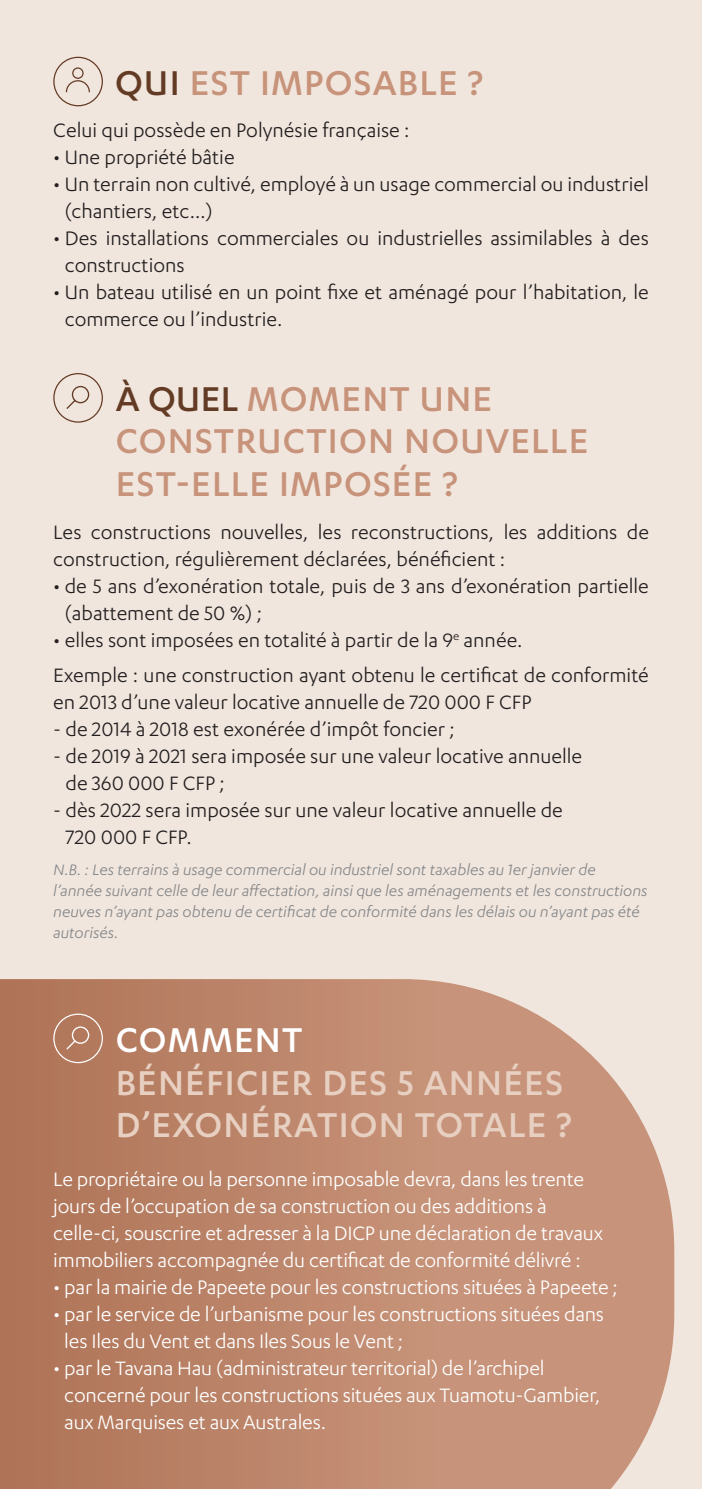
<style>
.page{position:relative;width:702px;height:1489px;background:#fff}
.page>*{position:absolute;margin:0;border:0;box-sizing:border-box;transform-origin:0 0}
.t1{font:500 40px/42.5px "Karbon";letter-spacing:.03em;color:#c7937a}
.t2{font:500 40px/42.5px "Karbon";letter-spacing:.03em;color:#e7cfc1}
.t3{font:22.5px/27px "Karbon";color:#231f20}
.t4{font:22.5px/27px "Karbon";letter-spacing:-.01em;color:#fff}
.note{font:italic 17.5px/21px "Karbon";color:#848689}
.s1{color:#633b24}
.s2{color:#fff}
</style>
<div class="page">
<div style="left:0;top:0;width:702px;height:1488px;background:#f1e6dd"></div>
<svg style="left:0;top:979px;width:674px;height:509px;background:#c18d73"></svg>
<div style="left:53px;top:57px;width:50px;height:49px;border:1px solid #633b24;border-radius:50%"></div>
<svg style="left:65px;top:67px;width:25px;height:26px"></svg>
<div style="left:53px;top:373px;width:50px;height:49px;border:1px solid #633b24;border-radius:50%"></div>
<svg style="left:66px;top:385px;width:24px;height:24px"></svg>
<div style="left:53px;top:1013px;width:50px;height:50px;border:1px solid #fff;border-radius:50%"></div>
<svg style="left:65px;top:1025px;width:25px;height:25px"></svg>
<h2 class="t1" style="left:115px;top:60px;width:369px"><span class="s1">QUI</span> EST IMPOSABLE ?</h2>
<p class="t3" style="left:53px;top:116px;width:357px">Celui qui possède en Polynésie française :</p>
<p class="t3" style="left:53px;top:143px;width:183px">• Une propriété bâtie</p>
<p class="t3" style="left:65px;top:170px;width:585px;text-indent:-11px">• Un terrain non cultivé, employé à un usage commercial ou industriel (chantiers, etc…)</p>
<p class="t3" style="left:65px;top:224px;width:585px;text-indent:-11px">• Des installations commerciales ou industrielles assimilables à des constructions</p>
<p class="t3" style="left:65px;top:278px;width:585px;text-indent:-11px">• Un bateau utilisé en un point fixe et aménagé pour l’habitation, le commerce ou l’industrie.</p>
<h2 class="t1" style="left:116px;top:376px;width:474px"><span class="s1">À QUEL</span> MOMENT UNE<br>CONSTRUCTION NOUVELLE<br>EST-ELLE IMPOSÉE ?</h2>
<p class="t3" style="left:53px;top:518px;width:597px">Les constructions nouvelles, les reconstructions, les additions de construction, régulièrement déclarées, bénéficient :</p>
<p class="t3" style="left:65px;top:572px;width:585px;text-indent:-11px">• de 5 ans d’exonération totale, puis de 3 ans d’exonération partielle (abattement de 50 %) ;</p>
<p class="t3" style="left:53px;top:626px;width:471px">• elles sont imposées en totalité à partir de la 9<sup>e</sup> année.</p>
<p class="t3" style="left:53px;top:660px;width:597px">Exemple : une construction ayant obtenu le certificat de conformité en 2013 d’une valeur locative annuelle de 720 000 F CFP</p>
<p class="t3" style="left:53px;top:714px;width:403px">- de 2014 à 2018 est exonérée d’impôt foncier ;</p>
<p class="t3" style="left:66px;top:741px;width:518px;text-indent:-12px">- de 2019 à 2021 sera imposée sur une valeur locative annuelle de 360 000 F CFP ;</p>
<p class="t3" style="left:66px;top:795px;width:499px;text-indent:-12px">- dès 2022 sera imposée sur une valeur locative annuelle de<br>720 000 F CFP.</p>
<p class="note" style="left:53px;top:859px;width:596px">N.B. : Les terrains à usage commercial ou industriel sont taxables au 1er janvier de l’année suivant celle de leur affectation, ainsi que les aménagements et les constructions neuves n’ayant pas obtenu de certificat de conformité dans les délais ou n’ayant pas été autorisés.</p>
<p class="t2" style="left:116px;top:1017px;width:449px"><span class="s2">COMMENT<br></span>BÉNÉFICIER DES 5 ANNÉES</p>
<p class="t2" style="left:116px;top:1102px;width:457px">D’EXONÉRATION TOTALE ?</p>
<p class="t4" style="left:53px;top:1164px;width:551px">Le propriétaire ou la personne imposable devra, dans les trente jours de l’occupation de sa construction ou des additions à celle-ci, souscrire et adresser à la DICP une déclaration de travaux immobiliers accompagnée du certificat de conformité délivré :</p>
<p class="t4" style="left:53px;top:1272px;width:566px">• par la mairie de Papeete pour les constructions situées à Papeete ;</p>
<p class="t4" style="left:64px;top:1299px;width:541px;text-indent:-11px">• par le service de l’urbanisme pour les constructions situées dans les Iles du Vent et dans Iles Sous le Vent ;</p>
<p class="t4" style="left:64px;top:1353px;width:538px;text-indent:-11px">• par le Tavana Hau (administrateur territorial) de l’archipel concerné pour les constructions situées aux Tuamotu-Gambier, aux Marquises et aux Australes.</p>
</div>
